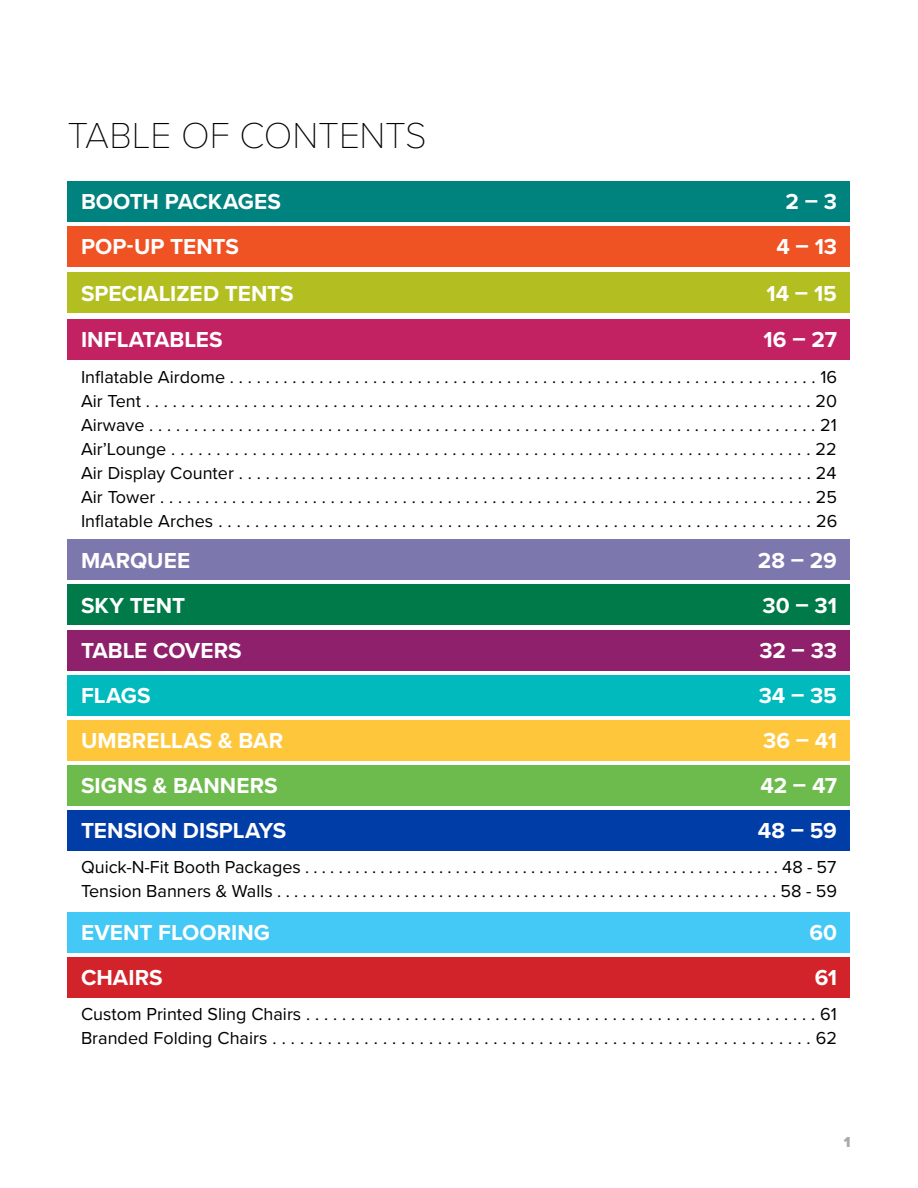
<style>
.page{position:relative;width:918px;height:1188px;background:#fff}
.page>*{position:absolute;margin:0;border:0;box-sizing:border-box;transform-origin:0 0}
.t1{font:100 37.5px "Proxima Nova T";letter-spacing:-.005em;color:#000}
.t2{font:700 22.5px "Proxima Nova";color:#fff}
.t3{font:18px/24px "Proxima Nova";color:#000}
.t4{font:900 15px "Proxima Nova Cond";color:#a7a9ac}
</style>
<div class="page">
<div style="left:68px;top:181px;width:782px;height:41px;background:#00827e"></div>
<div style="left:68px;top:226px;width:782px;height:41px;background:#f05323"></div>
<div style="left:68px;top:273px;width:782px;height:40px;background:#b3bf21"></div>
<div style="left:68px;top:765px;width:782px;height:40px;background:#6dbb4c"></div>
<div style="left:68px;top:540px;width:782px;height:40px;background:#7c77ad"></div>
<div style="left:68px;top:585px;width:782px;height:40px;background:#007a48"></div>
<div style="left:68px;top:630px;width:782px;height:40px;background:#8f206c"></div>
<div style="left:68px;top:319px;width:782px;height:41px;background:#c22262"></div>
<div style="left:68px;top:810px;width:782px;height:40px;background:#003da6"></div>
<div style="left:68px;top:675px;width:782px;height:40px;background:#00babe"></div>
<div style="left:68px;top:720px;width:782px;height:40px;background:#fec73b"></div>
<div style="left:68px;top:912px;width:782px;height:40px;background:#44c8f5"></div>
<div style="left:68px;top:957px;width:782px;height:41px;background:#d2232a"></div>
<h1 class="t1" style="left:68px;top:108px;width:361px">TABLE OF CONTENTS</h1>
<p class="t2" style="left:81px;top:185px;width:202px">BOOTH PACKAGES</p>
<p class="t2" style="left:785px;top:185px;width:53px">2 – 3</p>
<p class="t2" style="left:81px;top:230px;width:160px">POP-UP TENTS</p>
<p class="t2" style="left:776px;top:230px;width:62px">4 – 13</p>
<p class="t2" style="left:81px;top:277px;width:214px">SPECIALIZED TENTS</p>
<p class="t2" style="left:767px;top:277px;width:72px">14 – 15</p>
<p class="t2" style="left:81px;top:323px;width:143px">INFLATABLES</p>
<p class="t2" style="left:764px;top:323px;width:75px">16 – 27</p>
<p class="t3" style="left:81px;top:364px;width:758px;text-align:justify">Inflatable Airdome . . . . . . . . . . . . . . . . . . . . . . . . . . . . . . . . . . . . . . . . . . . . . . . . . . . . . . . . . . . . . . . . . . 16<br>Air Tent . . . . . . . . . . . . . . . . . . . . . . . . . . . . . . . . . . . . . . . . . . . . . . . . . . . . . . . . . . . . . . . . . . . . . . . . . . . 20<br>Airwave . . . . . . . . . . . . . . . . . . . . . . . . . . . . . . . . . . . . . . . . . . . . . . . . . . . . . . . . . . . . . . . . . . . . . . . . . . . 21<br>Air’Lounge . . . . . . . . . . . . . . . . . . . . . . . . . . . . . . . . . . . . . . . . . . . . . . . . . . . . . . . . . . . . . . . . . . . . . . . 22<br>Air Display Counter . . . . . . . . . . . . . . . . . . . . . . . . . . . . . . . . . . . . . . . . . . . . . . . . . . . . . . . . . . . . . . . . 24<br>Air Tower . . . . . . . . . . . . . . . . . . . . . . . . . . . . . . . . . . . . . . . . . . . . . . . . . . . . . . . . . . . . . . . . . . . . . . . . . 25<br>Inflatable Arches . . . . . . . . . . . . . . . . . . . . . . . . . . . . . . . . . . . . . . . . . . . . . . . . . . . . . . . . . . . . . . . . . 26</p>
<p class="t2" style="left:81px;top:544px;width:111px">MARQUEE</p>
<p class="t2" style="left:758px;top:544px;width:81px">28 – 29</p>
<p class="t2" style="left:81px;top:589px;width:106px">SKY TENT</p>
<p class="t2" style="left:763px;top:589px;width:76px">30 – 31</p>
<p class="t2" style="left:81px;top:634px;width:162px">TABLE COVERS</p>
<p class="t2" style="left:759px;top:634px;width:79px">32 – 33</p>
<p class="t2" style="left:81px;top:679px;width:71px">FLAGS</p>
<p class="t2" style="left:759px;top:679px;width:80px">34 – 35</p>
<p class="t2" style="left:81px;top:724px;width:204px">UMBRELLAS &amp; BAR</p>
<p class="t2" style="left:763px;top:724px;width:75px">36 – 41</p>
<p class="t2" style="left:81px;top:769px;width:198px">SIGNS &amp; BANNERS</p>
<p class="t2" style="left:760px;top:769px;width:78px">42 – 47</p>
<p class="t2" style="left:81px;top:814px;width:207px">TENSION DISPLAYS</p>
<p class="t2" style="left:758px;top:814px;width:81px">48 – 59</p>
<p class="t3" style="left:81px;top:855px;width:758px">Quick-N-Fit Booth Packages . . . . . . . . . . . . . . . . . . . . . . . . . . . . . . . . . . . . . . . . . . . . . . . . . . . . . . . . . 48 - 57<br>Tension Banners &amp; Walls . . . . . . . . . . . . . . . . . . . . . . . . . . . . . . . . . . . . . . . . . . . . . . . . . . . . . . . . . . . 58 - 59</p>
<p class="t2" style="left:81px;top:916px;width:191px">EVENT FLOORING</p>
<p class="t2" style="left:809px;top:916px;width:29px">60</p>
<p class="t2" style="left:81px;top:961px;width:83px">CHAIRS</p>
<p class="t2" style="left:815px;top:961px;width:24px">61</p>
<p class="t3" style="left:81px;top:1002px;width:758px">Custom Printed Sling Chairs . . . . . . . . . . . . . . . . . . . . . . . . . . . . . . . . . . . . . . . . . . . . . . . . . . . . . . . . . 61<br>Branded Folding Chairs . . . . . . . . . . . . . . . . . . . . . . . . . . . . . . . . . . . . . . . . . . . . . . . . . . . . . . . . . . . 62</p>
<p class="t4" style="left:844px;top:1131px;width:8px">1</p>
</div>
